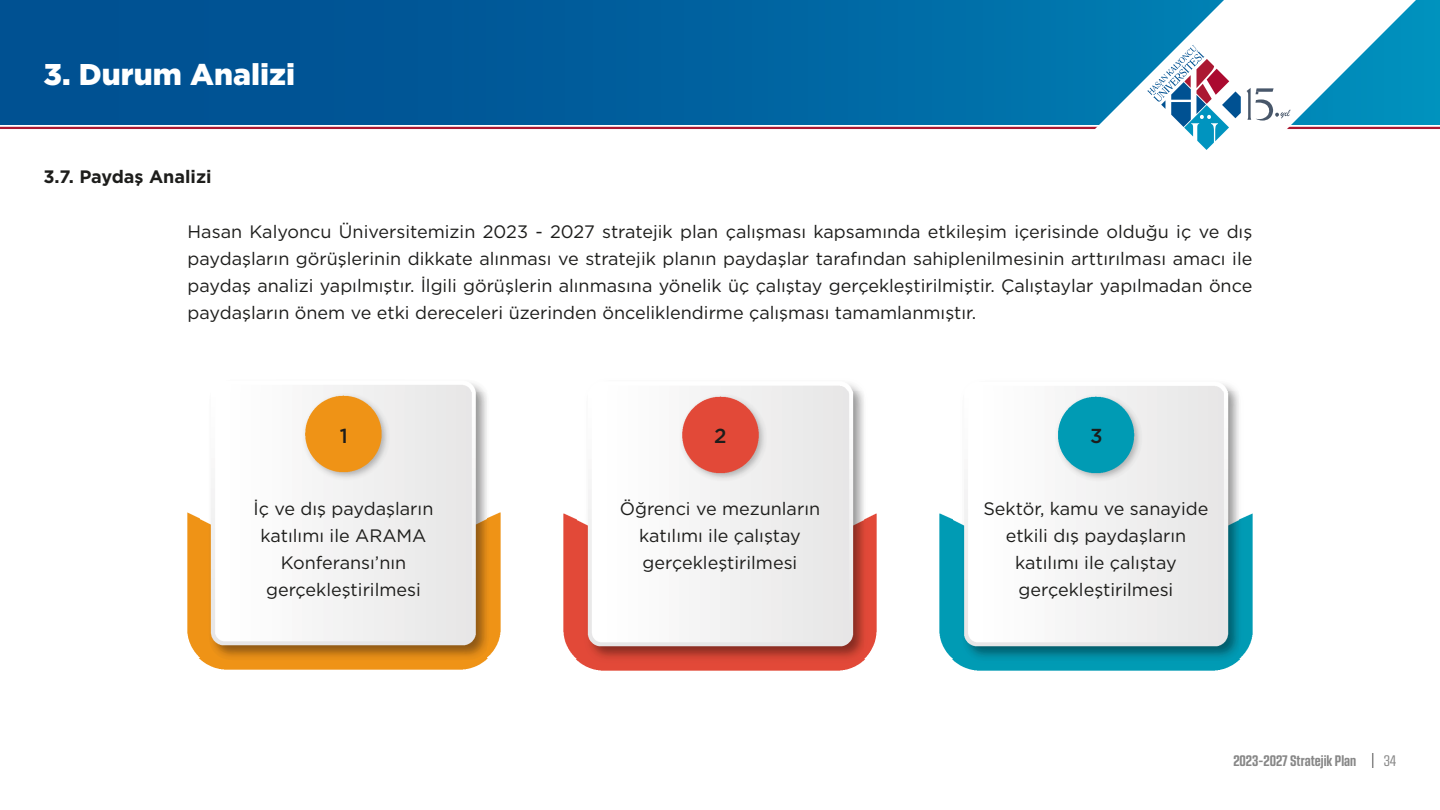
<style>
.page{position:relative;width:1440px;height:810px;background:#fff}
.page>*{position:absolute;margin:0;border:0;box-sizing:border-box;transform-origin:0 0}
.t1{font:900 30px "Gotham";color:#fff}
.t2{font:500 20.25px "Gotham";color:#1d1d1b}
.t3{font:18px/27px "Gotham";color:#1d1d1b;text-align:center}
.t4{font:700 18px "Gotham";color:#1d1d1b}
.t5{font:700 condensed 15px "Kuunari";color:#878787}
.t6{font:condensed 15px "Kuunari";color:#878787}
</style>
<div class="page">
<svg style="left:0;top:0;width:1083px;height:124px;background:#005d9b"></svg>
<hr style="left:0;top:127px;width:1440px;height:2px;background:#ab1832">
<svg style="left:1083px;top:0;width:357px;height:129px"></svg>
<svg style="left:1147px;top:45px;width:143px;height:105px"></svg>
<svg style="left:1372px;top:753px;width:1px;height:15px"></svg>
<img style="left:199px;top:392px;width:289px;height:277px">
<img style="left:188px;top:506px;width:12px;height:152px">
<img style="left:488px;top:512px;width:12px;height:145px">
<img style="left:576px;top:391px;width:289px;height:279px">
<img style="left:564px;top:506px;width:13px;height:153px">
<img style="left:864px;top:391px;width:13px;height:268px">
<img style="left:952px;top:391px;width:289px;height:279px">
<img style="left:940px;top:513px;width:12px;height:145px">
<img style="left:1240px;top:391px;width:12px;height:267px">
<p class="t1" style="left:44px;top:54px;width:253px">3. Durum Analizi</p>
<p class="t4" style="left:43px;top:165px;width:170px">3.7. Paydaş Analizi</p>
<p class="t3" style="left:188px;top:218px;width:1066px;text-align:justify">Hasan Kalyoncu Üniversitemizin 2023 - 2027 stratejik plan çalışması kapsamında etkileşim içerisinde olduğu iç ve dış paydaşların görüşlerinin dikkate alınması ve stratejik planın paydaşlar tarafından sahiplenilmesinin arttırılması amacı ile paydaş analizi yapılmıştır. İlgili görüşlerin alınmasına yönelik üç çalıştay gerçekleştirilmiştir. Çalıştaylar yapılmadan önce paydaşların önem ve etki dereceleri üzerinden önceliklendirme çalışması tamamlanmıştır.</p>
<p class="t2" style="left:340px;top:422px;width:10px">1</p>
<p class="t2" style="left:714px;top:422px;width:14px">2</p>
<p class="t2" style="left:1090px;top:422px;width:14px">3</p>
<p class="t3" style="left:254px;top:494px;width:181px">İç ve dış paydaşların katılımı ile ARAMA<br>Konferansı’nın gerçekleştirilmesi</p>
<p class="t3" style="left:620px;top:494px;width:202px">Öğrenci ve mezunların katılımı ile çalıştay gerçekleştirilmesi</p>
<p class="t3" style="left:983px;top:494px;width:227px">Sektör, kamu ve sanayide etkili dış paydaşların katılımı ile çalıştay gerçekleştirilmesi</p>
<p class="t5" style="left:1233px;top:753px;width:124px">2023-2027 Stratejik Plan</p>
<p class="t6" style="left:1384px;top:753px;width:14px">34</p>
</div>
